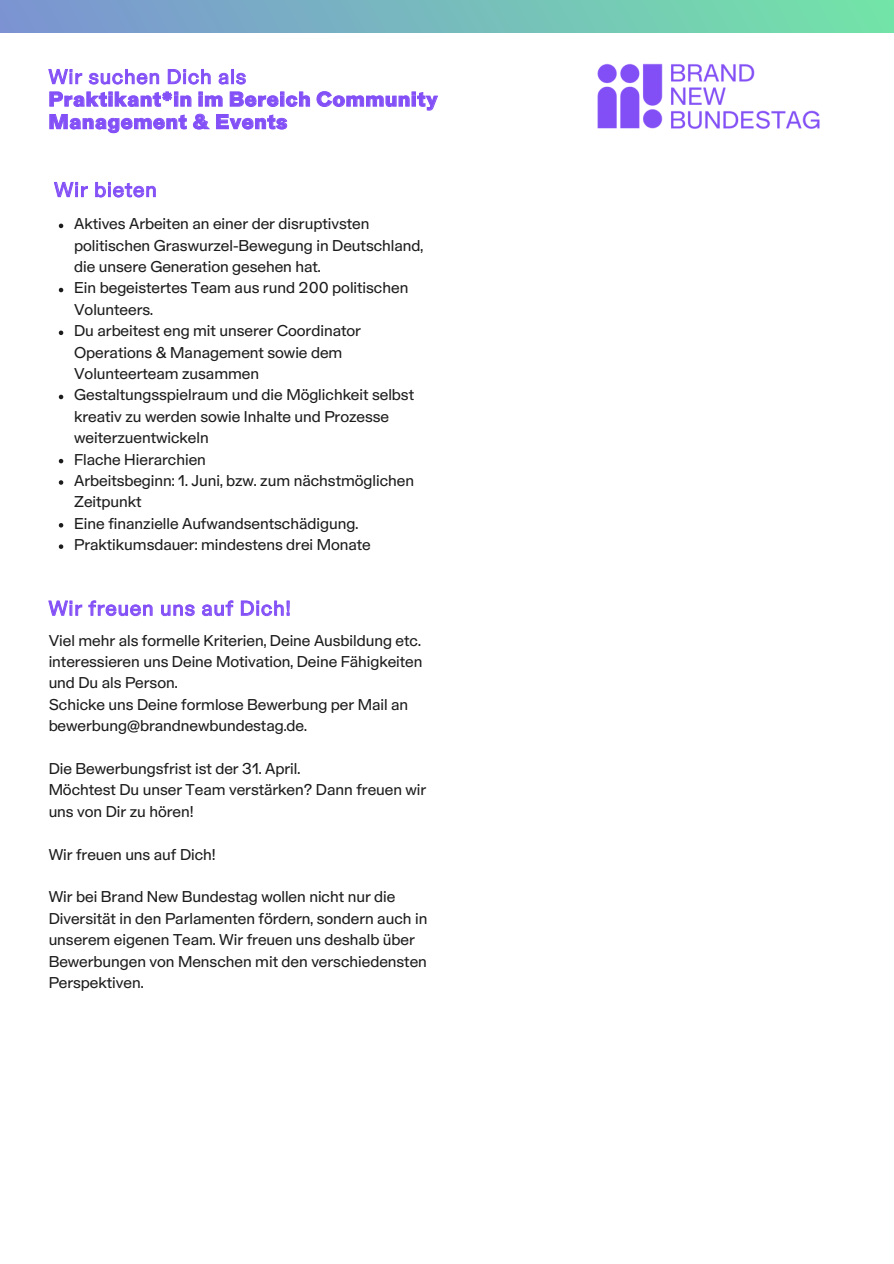
<style>
.page{position:relative;width:894px;height:1264px;background:#fff}
.page>*{position:absolute;margin:0;border:0;box-sizing:border-box;transform-origin:0 0}
.t1{font:700 19.5px/22.5px "Alpha";letter-spacing:.05em;color:#834ff6}
.t2{font:19.5px "Alpha";letter-spacing:.05em;color:#834ff6}
.t3{font:15px/21.3px "Alpha";letter-spacing:-.005em;color:#1c1c1c}
</style>
<div class="page">
<svg style="left:0;top:0;width:893px;height:32px;background:#78b2c1"></svg>
<img style="left:590px;top:0;width:238px;height:129px">
<svg style="left:48px;top:69px;width:390px;height:64px"></svg>
<svg style="left:48px;top:600px;width:242px;height:16px"></svg>
<svg style="left:59px;top:224px;width:4px;height:4px"></svg>
<svg style="left:59px;top:288px;width:4px;height:4px"></svg>
<svg style="left:59px;top:330px;width:4px;height:5px"></svg>
<svg style="left:59px;top:395px;width:4px;height:4px"></svg>
<svg style="left:59px;top:459px;width:4px;height:4px"></svg>
<svg style="left:59px;top:480px;width:4px;height:5px"></svg>
<svg style="left:59px;top:523px;width:4px;height:4px"></svg>
<svg style="left:59px;top:544px;width:4px;height:5px"></svg>
<svg style="left:54px;top:182px;width:102px;height:16px"></svg>
<h1 class="t2" style="left:49px;top:68px;width:199px">Wir suchen Dich als</h1>
<h1 class="t1" style="left:49px;top:89px;width:390px">Praktikant*in im Bereich Community<br>Management &amp; Events</h1>
<h1 class="t2" style="left:54px;top:181px;width:104px">Wir bieten</h1>
<p class="t3" style="left:74px;top:214px;width:350px">Aktives Arbeiten an einer der disruptivsten politischen Graswurzel-Bewegung in Deutschland, die unsere Generation gesehen hat.<br>Ein begeistertes Team aus rund 200 politischen Volunteers.<br>Du arbeitest eng mit unserer Coordinator Operations &amp; Management sowie dem Volunteerteam zusammen<br>Gestaltungsspielraum und die Möglichkeit selbst kreativ zu werden sowie Inhalte und Prozesse weiterzuentwickeln<br>Flache Hierarchien<br>Arbeitsbeginn: 1. Juni, bzw. zum nächstmöglichen Zeitpunkt<br>Eine finanzielle Aufwandsentschädigung.<br>Praktikumsdauer: mindestens drei Monate</p>
<h1 class="t2" style="left:49px;top:600px;width:243px">Wir freuen uns auf Dich!</h1>
<p class="t3" style="left:49px;top:630px;width:375px">Viel mehr als formelle Kriterien, Deine Ausbildung etc. interessieren uns Deine Motivation, Deine Fähigkeiten und Du als Person.<br>Schicke uns Deine formlose Bewerbung per Mail an bewerbung@brandnewbundestag.de.</p>
<p class="t3" style="left:49px;top:759px;width:379px">Die Bewerbungsfrist ist der 31. April.<br>Möchtest Du unser Team verstärken? Dann freuen wir uns von Dir zu hören!</p>
<p class="t3" style="left:49px;top:844px;width:169px">Wir freuen uns auf Dich!</p>
<p class="t3" style="left:49px;top:887px;width:380px">Wir bei Brand New Bundestag wollen nicht nur die Diversität in den Parlamenten fördern, sondern auch in unserem eigenen Team. Wir freuen uns deshalb über Bewerbungen von Menschen mit den verschiedensten Perspektiven.</p>
</div>
